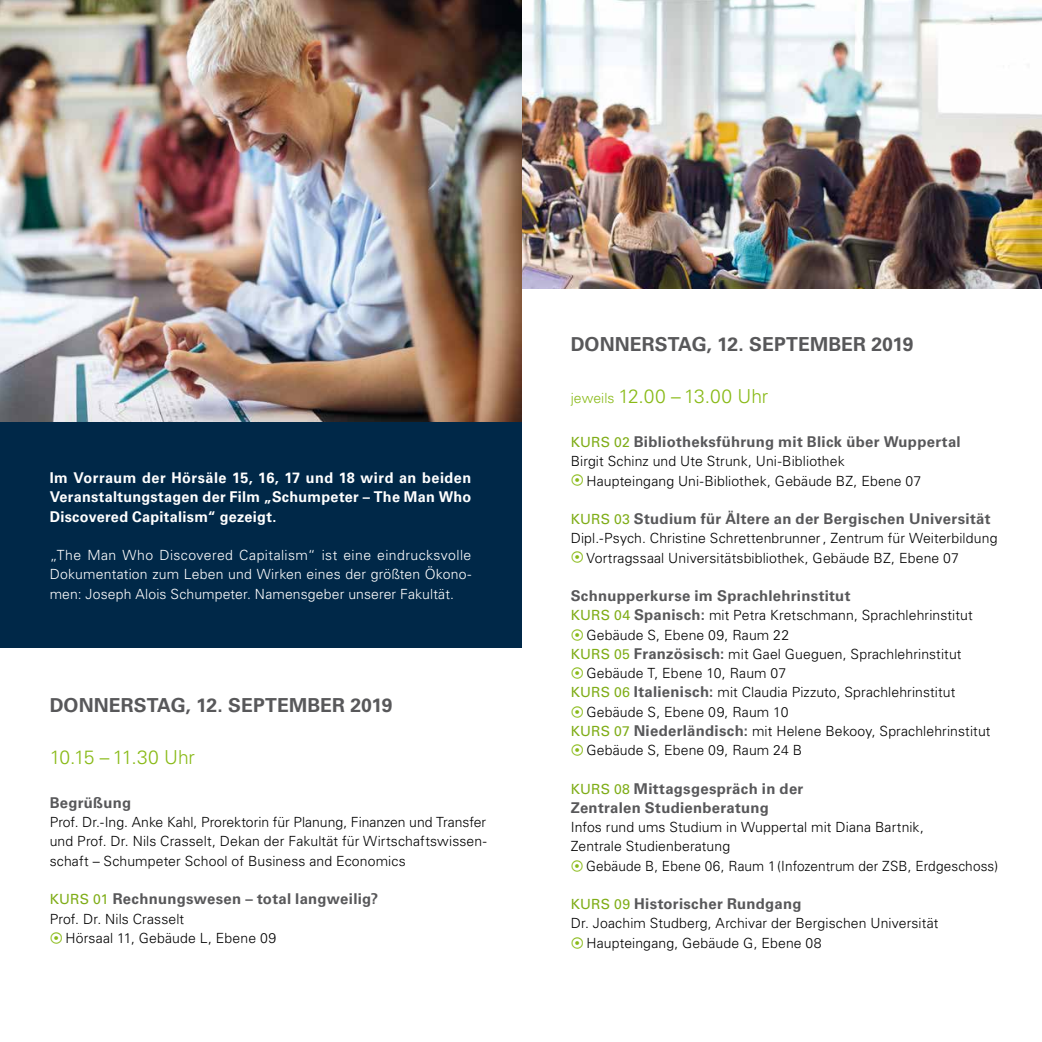
<style>
.page{position:relative;width:1042px;height:1042px;background:#fff}
.page>*{position:absolute;margin:0;border:0;box-sizing:border-box;transform-origin:0 0}
.t1{font:700 19.25px "Univers LT Pro 65";letter-spacing:.005em;color:#58585a}
.t2{font:300 19.25px "Univers LT Pro 45";letter-spacing:-.01em;color:#89ba17}
.t3{font:700 14.88px/19.2px "Univers LT Pro 65";letter-spacing:.02em;color:#58585a}
.t4{font:700 14.88px/19.2px "Univers LT Pro 65";letter-spacing:.02em;color:#fff;text-align:justify}
.t5{font:300 14px/19.2px "Univers LT Pro 45";letter-spacing:.01em;color:#000}
.t6{font:300 14px/19.2px "Univers LT Pro 45";letter-spacing:.01em;color:#fff;text-align:justify}
.s1{font-family:"Univers LT Pro 55 Roman";font-weight:400;font-size:14px;color:#7fad17}
.s2{font-family:"Apple SD Gothic Neo";font-weight:800;color:#89ba17}
.s3{font-size:14px}
.s4{font-family:"Univers LT Pro 55 Roman";font-weight:400;color:#7fad17}
.s5{font-family:"Univers LT Pro 65";font-weight:700;font-size:14.88px;color:#58585a}
</style>
<div class="page">
<img style="left:521px;top:0;width:521px;height:289px">
<img style="left:0;top:0;width:521px;height:423px">
<div style="left:0;top:423px;width:521px;height:225px;background:#002848"></div>
<p class="t4" style="left:50px;top:468px;width:423px">Im Vorraum der Hörsäle 15, 16, 17 und 18 wird an beiden Veranstaltungstagen der Film „Schumpeter – The Man Who Discovered Capitalism“ gezeigt.</p>
<p class="t6" style="left:50px;top:545px;width:423px">„The Man Who Discovered Capitalism“ ist eine eindrucksvolle Dokumentation zum Leben und Wirken eines der größten Ökono&shy;men: Joseph Alois Schumpeter. Namensgeber unserer Fakultät.</p>
<h1 class="t1" style="left:50px;top:693px;width:344px">DONNERSTAG, 12. SEPTEMBER 2019</h1>
<h1 class="t2" style="left:50px;top:745px;width:147px">10.15 – 11.30 Uhr</h1>
<p class="t3" style="left:50px;top:793px;width:83px">Begrüßung</p>
<p class="t5" style="left:50px;top:812px;width:439px;text-align:justify">Prof. Dr.-Ing. Anke Kahl, Prorektorin für Planung, Finanzen und Transfer und Prof. Dr. Nils Crasselt, Dekan der Fakultät für Wirtschaftswissen&shy;schaft – Schumpeter School of Business and Economics</p>
<p class="t3" style="left:50px;top:889px;width:330px"><span class="s1">KURS 01</span> Rechnungswesen – total langweilig?</p>
<p class="t5" style="left:50px;top:909px;width:228px">Prof. Dr. Nils Crasselt<br><span class="s2">☉</span> Hörsaal 11, Gebäude L, Ebene 09</p>
<h1 class="t1" style="left:571px;top:332px;width:344px">DONNERSTAG, 12. SEPTEMBER 2019</h1>
<h1 class="t2" style="left:571px;top:385px;width:199px"><span class="s3">jeweils</span> 12.00 – 13.00 Uhr</h1>
<p class="t3" style="left:571px;top:432px;width:391px"><span class="s1">KURS 02</span> Bibliotheksführung mit Blick über Wuppertal</p>
<p class="t5" style="left:571px;top:452px;width:352px">Birgit Schinz und Ute Strunk, Uni-Bibliothek<br><span class="s2">☉</span> Haupteingang Uni-Bibliothek, Gebäude BZ, Ebene 07</p>
<p class="t3" style="left:571px;top:509px;width:421px"><span class="s1">KURS 03</span> Studium für Ältere an der Bergischen Universität</p>
<p class="t5" style="left:571px;top:529px;width:428px">Dipl.-Psych. Christine Schrettenbrunner, Zentrum für Weiterbildung <span class="s2">☉</span> Vortragssaal Universitätsbibliothek, Gebäude BZ, Ebene 07</p>
<p class="t3" style="left:571px;top:586px;width:281px">Schnupperkurse im Sprachlehrinstitut</p>
<p class="t5" style="left:571px;top:606px;width:421px"><span class="s4">KURS 04</span> <span class="s5">Spanisch:</span> mit Petra Kretschmann, Sprachlehrinstitut<br><span class="s2">☉</span> Gebäude S, Ebene 09, Raum 22<br><span class="s4">KURS 05</span> <span class="s5">Französisch:</span> mit Gael Gueguen, Sprachlehrinstitut<br><span class="s2">☉</span> Gebäude T, Ebene 10, Raum 07<br><span class="s4">KURS 06</span> <span class="s5">Italienisch:</span> mit Claudia Pizzuto, Sprachlehrinstitut<br><span class="s2">☉</span> Gebäude S, Ebene 09, Raum 10<br><span class="s4">KURS 07</span> <span class="s5">Niederländisch:</span> mit Helene Bekooy, Sprachlehrinstitut <span class="s2">☉</span> Gebäude S, Ebene 09, Raum 24 B</p>
<p class="t3" style="left:571px;top:779px;width:234px"><span class="s1">KURS 08</span> Mittagsgespräch in der<br>Zentralen Studienberatung</p>
<p class="t5" style="left:571px;top:817px;width:429px">Infos rund ums Studium in Wuppertal mit Diana Bartnik,<br>Zentrale Studienberatung<br><span class="s2">☉</span> Gebäude B, Ebene 06, Raum 1(Infozentrum der ZSB, Erdgeschoss)</p>
<p class="t3" style="left:571px;top:894px;width:232px"><span class="s1">KURS 09</span> Historischer Rundgang</p>
<p class="t5" style="left:571px;top:914px;width:369px">Dr. Joachim Studberg, Archivar der Bergischen Universität <span class="s2">☉</span> Haupteingang, Gebäude G, Ebene 08</p>
</div>
